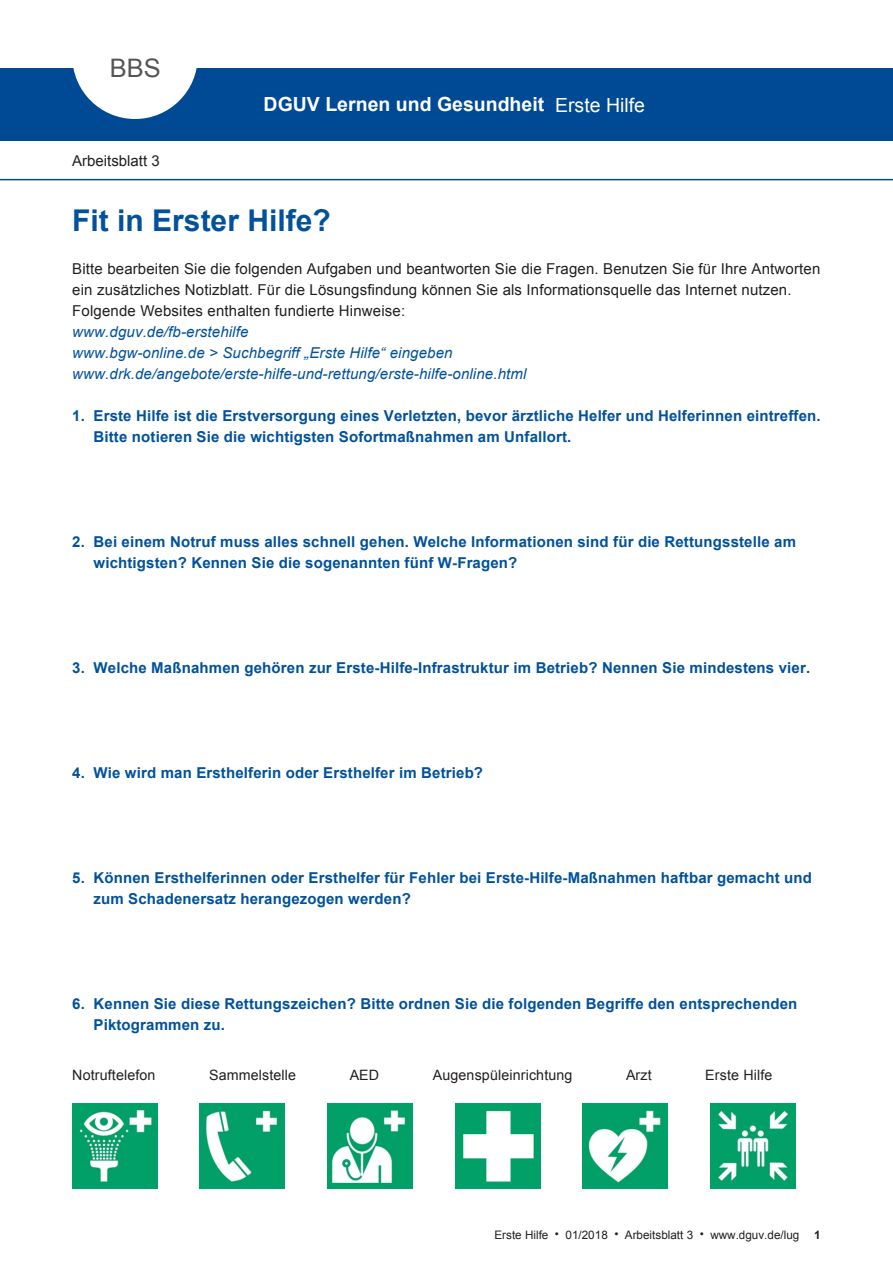
<style>
.page{position:relative;width:893px;height:1263px;background:#fff}
.page>*{position:absolute;margin:0;border:0;box-sizing:border-box;transform-origin:0 0}
.t1{font:700 30px "Arial";color:#01519b}
.head{font:25.5px "Arial";color:#555}
.t2{font:700 19.5px "Arial";color:#fff}
.t3{font:700 15px/21px "Arial";letter-spacing:.01em;color:#01519b}
.Kopfzeile_Art{font:15px/21px "Arial";letter-spacing:.01em;color:#231f20}
.t4{font:italic 15px "Arial";letter-spacing:.01em;color:#01519b}
.t5{font:14.25px "Arial";letter-spacing:.01em;color:#231f20}
.t6{font:11.7px "Arial";color:#231f20}
.number{font:700 11.7px "Arial";color:#231f20}
.s1{font-weight:400}
</style>
<div class="page">
<img style="left:72px;top:1103px;width:85px;height:85px">
<img style="left:200px;top:1103px;width:85px;height:85px">
<img style="left:327px;top:1103px;width:85px;height:85px">
<img style="left:455px;top:1103px;width:85px;height:85px">
<img style="left:583px;top:1103px;width:85px;height:85px">
<img style="left:710px;top:1103px;width:85px;height:85px">
<div style="left:0;top:68px;width:893px;height:72px;background:#004994"></div>
<svg style="left:73px;top:68px;width:124px;height:51px"></svg>
<hr style="left:0;top:179px;width:893px;height:1px;background:#004994">
<p class="head" style="left:110px;top:51px;width:53px">BBS</p>
<p class="Kopfzeile_Art" style="left:72px;top:151px;width:89px">Arbeitsblatt 3</p>
<p class="t2" style="left:264px;top:92px;width:383px">DGUV Lernen und Gesundheit <span class="s1">Erste Hilfe</span></p>
<p class="t1" style="left:72px;top:200px;width:260px">Fit in Erster Hilfe?</p>
<p class="Kopfzeile_Art" style="left:72px;top:258px;width:749px">Bitte bearbeiten Sie die folgenden Aufgaben und beantworten Sie die Fragen. Benutzen Sie für Ihre Antworten ein zusätzliches Notizblatt. Für die Lösungsfindung können Sie als Informationsquelle das Internet nutzen.<br>Folgende Websites enthalten fundierte Hinweise:</p>
<p class="t4" style="left:72px;top:322px;width:178px">www.dguv.de/fb-erstehilfe</p>
<p class="t4" style="left:72px;top:343px;width:382px">www.bgw-online.de &gt; Suchbegriff „Erste Hilfe“ eingeben</p>
<p class="t4" style="left:72px;top:364px;width:456px">www.drk.de/angebote/erste-hilfe-und-rettung/erste-hilfe-online.html</p>
<p class="t3" style="left:94px;top:406px;width:729px;text-indent:-21px">1. Erste Hilfe ist die Erstversorgung eines Verletzten, bevor ärztliche Helfer und Helferinnen eintreffen.<br>Bitte notieren Sie die wichtigsten Sofortmaßnahmen am Unfallort.</p>
<p class="t3" style="left:94px;top:532px;width:704px;text-indent:-21px">2. Bei einem Notruf muss alles schnell gehen. Welche Informationen sind für die Rettungsstelle am wichtigsten? Kennen Sie die sogenannten fünf W-Fragen?</p>
<p class="t3" style="left:72px;top:658px;width:739px">3. Welche Maßnahmen gehören zur Erste-Hilfe-Infrastruktur im Betrieb? Nennen Sie mindestens vier.</p>
<p class="t3" style="left:72px;top:763px;width:412px">4. Wie wird man Ersthelferin oder Ersthelfer im Betrieb?</p>
<p class="t3" style="left:94px;top:868px;width:720px;text-indent:-21px">5. Können Ersthelferinnen oder Ersthelfer für Fehler bei Erste-Hilfe-Maßnahmen haftbar gemacht und zum Schadenersatz herangezogen werden?</p>
<p class="t3" style="left:72px;top:994px;width:727px">6. Kennen Sie diese Rettungszeichen? Bitte ordnen Sie die folgenden Begriffe den entsprechenden</p>
<p class="t3" style="left:94px;top:1015px;width:133px">Piktogrammen zu.</p>
<p class="t5" style="left:72px;top:1066px;width:85px">Notruftelefon</p>
<p class="t5" style="left:209px;top:1066px;width:89px">Sammelstelle</p>
<p class="t5" style="left:350px;top:1066px;width:31px">AED</p>
<p class="t5" style="left:433px;top:1066px;width:141px">Augenspüleinrichtung</p>
<p class="t5" style="left:626px;top:1066px;width:27px">Arzt</p>
<p class="t5" style="left:705px;top:1066px;width:69px">Erste Hilfe</p>
<p class="t6" style="left:494px;top:1227px;width:306px">Erste Hilfe • 01/2018 • Arbeitsblatt 3 • www.dguv.de/lug</p>
<p class="number" style="left:814px;top:1227px;width:8px">1</p>
</div>
